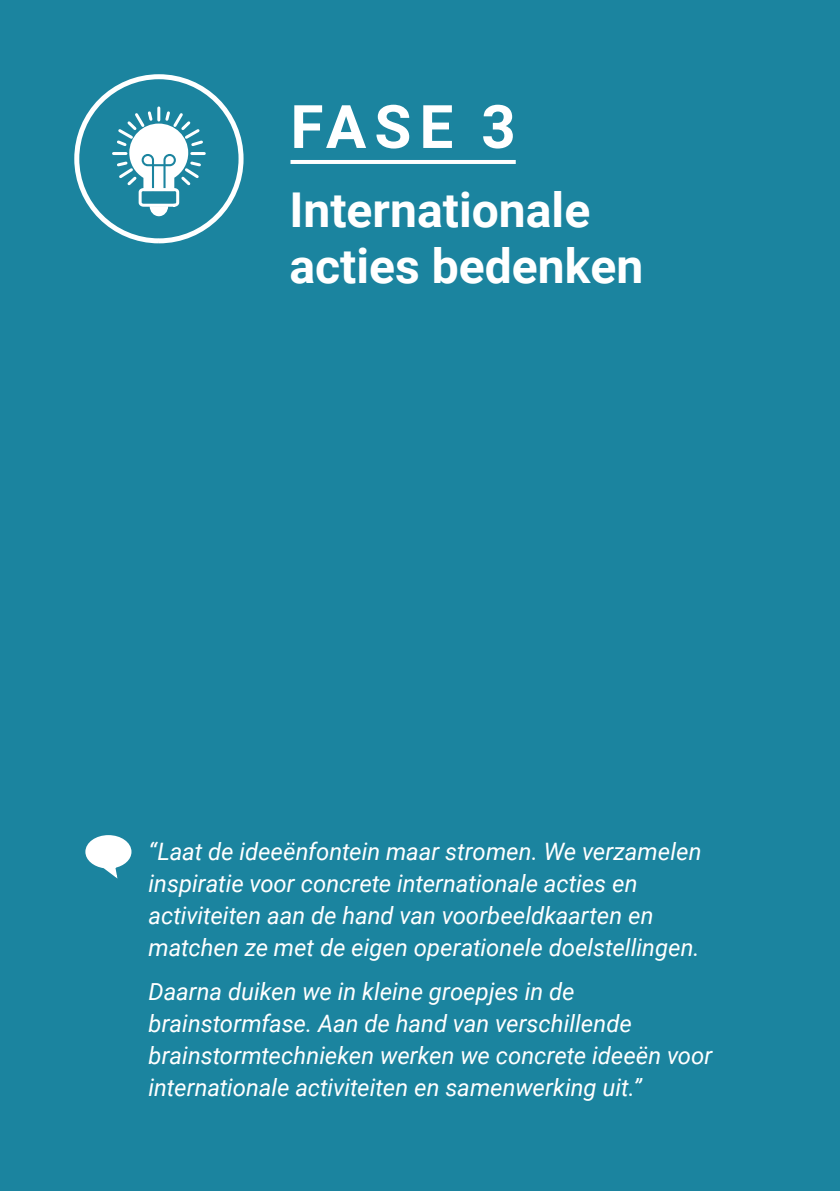
<style>
.page{position:relative;width:840px;height:1191px;background:#fff}
.page>*{position:absolute;margin:0;border:0;box-sizing:border-box;transform-origin:0 0}
.t1{font:700 60px "Roboto";color:#fff}
.t2{font:700 48px/56px "Roboto";color:#fff}
.t3{font:italic 24px/32px "Roboto";color:#fff}
</style>
<div class="page">
<div style="left:0;top:0;width:839px;height:1191px;background:#1b849f"></div>
<hr style="left:290px;top:160px;width:225px;height:4px;background:#fff">
<svg style="left:74px;top:74px;width:169px;height:169px"></svg>
<svg style="left:110px;top:105px;width:97px;height:111px"></svg>
<svg style="left:85px;top:835px;width:47px;height:44px"></svg>
<h1 class="t1" style="left:290px;top:85px;width:227px">FASE 3</h1>
<h2 class="t2" style="left:289px;top:180px;width:355px">Internationale acties bedenken</h2>
<p class="t3" style="left:148px;top:835px;width:554px">“Laat de ideeënfontein maar stromen. We verzamelen inspiratie voor concrete internationale acties en activiteiten aan de hand van voorbeeldkaarten en matchen ze met de eigen operationele doelstellingen.</p>
<p class="t3" style="left:148px;top:974px;width:565px">Daarna duiken we in kleine groepjes in de brainstormfase. Aan de hand van verschillende brainstormtechnieken werken we concrete ideeën voor internationale activiteiten en samenwerking uit.”</p>
</div>
